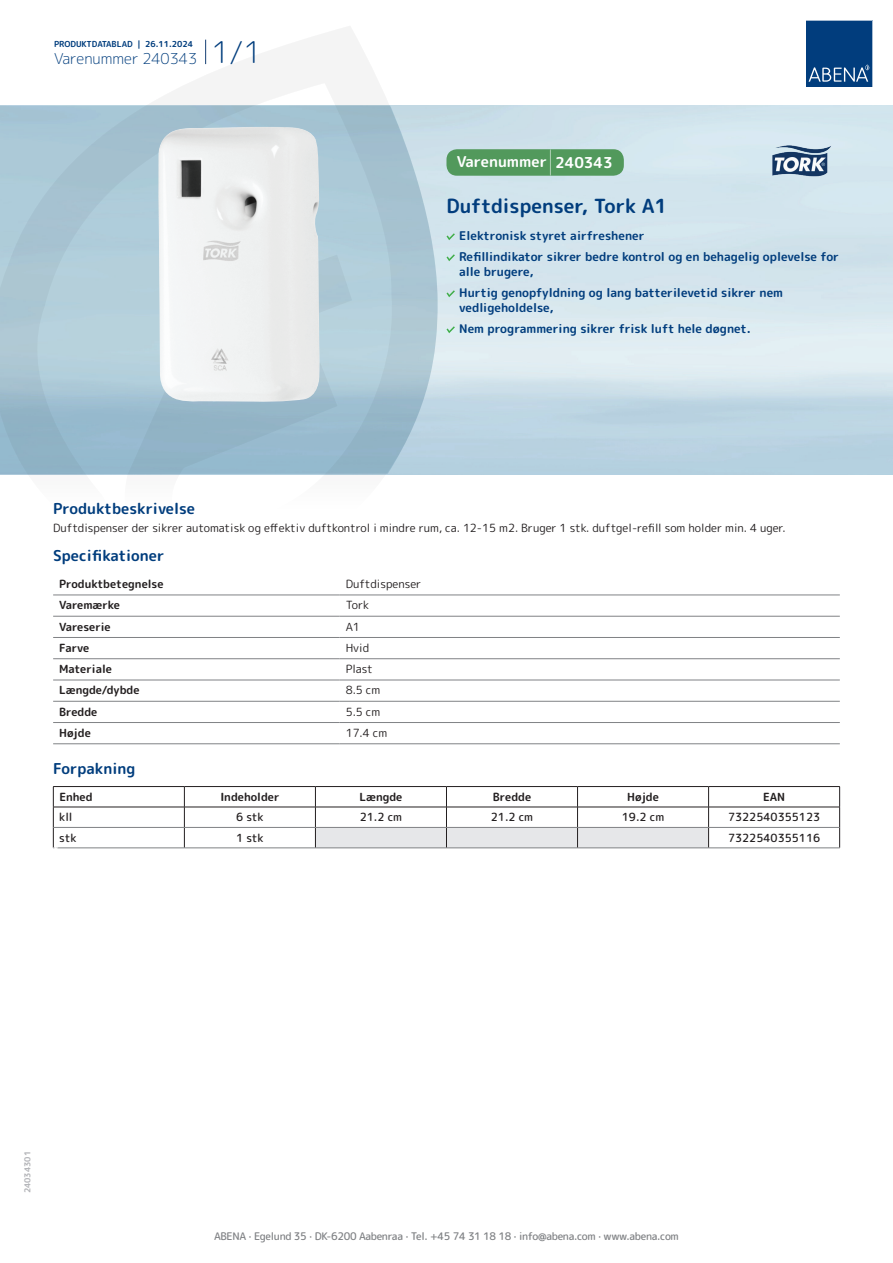
<style>
.page{position:relative;width:893px;height:1263px;background:#fff}
.page>*{position:absolute;margin:0;border:0;box-sizing:border-box;transform-origin:0 0}
.t1{font:700 19.5px "Rounded Mplus 1 c";color:#013d7d}
.t2{font:700 15px "Rounded Mplus 1 c";color:#013d7d}
.t3{font:300 15px "Rounded Mplus 1 c";color:#013d7d}
.t4{font:700 15px "Rounded Mplus 1 c";color:#fff}
.t5{font:700 12px/21px "Rounded Mplus 1 c";color:#013d7d}
.t6{font:11.25px "Rounded Mplus 1 c";color:#231f20}
.t7{font:700 11.25px "Rounded Mplus 1 c";color:#231f20}
.t8{font:500 11.25px "Rounded Mplus 1 c";color:#231f20}
.t9{font:500 10.5px "Rounded Mplus 1 c";letter-spacing:-.03em;color:#808285}
.t10{font:700 10.5px "Rounded Mplus 1 c";color:#fff}
.t11{font:700 8.25px "Rounded Mplus 1 c";color:#013d7d}
.t12{font:700 8.25px "Rounded Mplus 1 c";color:#b2b3b7}
.s1{font-size:30px}
.s2{font-size:25.5px}
</style>
<div class="page">
<svg style="left:0;top:26px;width:439px;height:569px"></svg>
<svg style="left:0;top:106px;width:438px;height:368px;background:#a7c4d3"></svg>
<svg style="left:205px;top:40px;width:1px;height:24px"></svg>
<svg style="left:806px;top:20px;width:67px;height:67px;background:#144b86"></svg>
<img style="left:158px;top:127px;width:162px;height:275px">
<hr style="left:53px;top:595px;width:287px;height:1px;background:#808285">
<hr style="left:340px;top:595px;width:500px;height:1px;background:#808285">
<hr style="left:53px;top:616px;width:287px;height:1px;background:#808285">
<hr style="left:340px;top:616px;width:500px;height:1px;background:#808285">
<hr style="left:53px;top:637px;width:287px;height:1px;background:#808285">
<hr style="left:340px;top:637px;width:500px;height:1px;background:#808285">
<hr style="left:53px;top:658px;width:287px;height:1px;background:#808285">
<hr style="left:340px;top:658px;width:500px;height:1px;background:#808285">
<hr style="left:53px;top:680px;width:287px;height:1px;background:#808285">
<hr style="left:340px;top:680px;width:500px;height:1px;background:#808285">
<hr style="left:53px;top:701px;width:287px;height:1px;background:#808285">
<hr style="left:340px;top:701px;width:500px;height:1px;background:#808285">
<hr style="left:53px;top:722px;width:287px;height:1px;background:#808285">
<hr style="left:340px;top:722px;width:500px;height:1px;background:#808285">
<hr style="left:53px;top:743px;width:287px;height:1px;background:#808285">
<hr style="left:340px;top:743px;width:500px;height:1px;background:#808285">
<hr style="left:53px;top:786px;width:131px;height:1px;background:#231f20">
<hr style="left:184px;top:786px;width:131px;height:1px;background:#231f20">
<hr style="left:315px;top:786px;width:131px;height:1px;background:#231f20">
<hr style="left:446px;top:786px;width:131px;height:1px;background:#231f20">
<hr style="left:577px;top:786px;width:132px;height:1px;background:#231f20">
<hr style="left:709px;top:786px;width:131px;height:1px;background:#231f20">
<hr style="left:53px;top:807px;width:131px;height:1px;background:#231f20">
<hr style="left:184px;top:807px;width:131px;height:1px;background:#231f20">
<hr style="left:709px;top:807px;width:131px;height:1px;background:#231f20">
<svg style="left:53px;top:787px;width:1px;height:61px"></svg>
<svg style="left:184px;top:787px;width:1px;height:61px"></svg>
<svg style="left:315px;top:787px;width:394px;height:61px"></svg>
<svg style="left:839px;top:787px;width:1px;height:61px"></svg>
<hr style="left:54px;top:827px;width:130px;height:1px;background:#808285">
<hr style="left:184px;top:827px;width:131px;height:1px;background:#808285">
<hr style="left:315px;top:827px;width:131px;height:1px;background:#808285">
<hr style="left:446px;top:827px;width:131px;height:1px;background:#808285">
<hr style="left:577px;top:827px;width:132px;height:1px;background:#808285">
<hr style="left:709px;top:827px;width:130px;height:1px;background:#808285">
<hr style="left:53px;top:848px;width:131px;height:1px;background:#808285">
<hr style="left:184px;top:848px;width:131px;height:1px;background:#808285">
<hr style="left:315px;top:848px;width:131px;height:1px;background:#808285">
<hr style="left:446px;top:848px;width:131px;height:1px;background:#808285">
<hr style="left:577px;top:848px;width:132px;height:1px;background:#808285">
<hr style="left:709px;top:848px;width:131px;height:1px;background:#808285">
<svg style="left:446px;top:233px;width:9px;height:7px"></svg>
<svg style="left:446px;top:254px;width:9px;height:7px"></svg>
<svg style="left:446px;top:290px;width:9px;height:7px"></svg>
<svg style="left:446px;top:326px;width:9px;height:7px"></svg>
<div style="left:446px;top:149px;width:178px;height:27px;background:#52995c;border-radius:10px"></div>
<img style="left:771px;top:144px;width:61px;height:34px">
<p class="t11" style="left:54px;top:38px;width:141px">PRODUKTDATABLAD | 26.11.2024</p>
<p class="t3" style="left:54px;top:48px;width:209px">Varenummer 240343 <span class="s1">1/1</span></p>
<p class="t4" style="left:457px;top:151px;width:157px">Varenummer <span class="s2">|</span> 240343</p>
<h1 class="t1" style="left:446px;top:192px;width:222px">Duftdispenser, Tork A1</h1>
<p class="t5" style="left:459px;top:225px;width:381px">Elektronisk styret airfreshener<br>Refillindikator sikrer bedre kontrol og en behagelig oplevelse for</p>
<p class="t5" style="left:459px;top:261px;width:325px">alle brugere,<br>Hurtig genopfyldning og lang batterilevetid sikrer nem</p>
<p class="t5" style="left:459px;top:297px;width:293px">vedligeholdelse,<br>Nem programmering sikrer frisk luft hele døgnet.</p>
<p class="t2" style="left:53px;top:498px;width:143px">Produktbeskrivelse</p>
<p class="t6" style="left:53px;top:520px;width:734px">Duftdispenser der sikrer automatisk og effektiv duftkontrol i mindre rum, ca. 12-15 m2. Bruger 1 stk. duftgel-refill som holder min. 4 uger.</p>
<p class="t2" style="left:53px;top:545px;width:113px">Specifikationer</p>
<p class="t7" style="left:59px;top:576px;width:106px">Produktbetegnelse</p>
<p class="t6" style="left:346px;top:576px;width:77px">Duftdispenser</p>
<p class="t7" style="left:59px;top:597px;width:62px">Varemærke</p>
<p class="t6" style="left:346px;top:597px;width:25px">Tork</p>
<p class="t7" style="left:59px;top:618px;width:53px">Vareserie</p>
<p class="t6" style="left:346px;top:618px;width:16px">A1</p>
<p class="t7" style="left:59px;top:640px;width:32px">Farve</p>
<p class="t6" style="left:346px;top:640px;width:25px">Hvid</p>
<p class="t7" style="left:59px;top:661px;width:54px">Materiale</p>
<p class="t6" style="left:346px;top:661px;width:29px">Plast</p>
<p class="t7" style="left:59px;top:682px;width:82px">Længde/dybde</p>
<p class="t6" style="left:346px;top:682px;width:36px">8.5 cm</p>
<p class="t7" style="left:59px;top:704px;width:40px">Bredde</p>
<p class="t6" style="left:346px;top:704px;width:36px">5.5 cm</p>
<p class="t7" style="left:59px;top:725px;width:33px">Højde</p>
<p class="t6" style="left:346px;top:725px;width:43px">17.4 cm</p>
<p class="t2" style="left:53px;top:758px;width:84px">Forpakning</p>
<p class="t7" style="left:59px;top:789px;width:35px">Enhed</p>
<p class="t7" style="left:220px;top:789px;width:61px">Indeholder</p>
<p class="t7" style="left:359px;top:789px;width:44px">Længde</p>
<p class="t7" style="left:493px;top:789px;width:40px">Bredde</p>
<p class="t7" style="left:627px;top:789px;width:33px">Højde</p>
<p class="t7" style="left:763px;top:789px;width:24px">EAN</p>
<p class="t8" style="left:59px;top:809px;width:15px">kll</p>
<p class="t8" style="left:236px;top:809px;width:29px">6 stk</p>
<p class="t8" style="left:360px;top:809px;width:44px">21.2 cm</p>
<p class="t8" style="left:491px;top:809px;width:44px">21.2 cm</p>
<p class="t8" style="left:622px;top:809px;width:44px">19.2 cm</p>
<p class="t8" style="left:728px;top:809px;width:94px">7322540355123</p>
<p class="t8" style="left:59px;top:830px;width:19px">stk</p>
<p class="t8" style="left:236px;top:830px;width:29px">1 stk</p>
<p class="t8" style="left:728px;top:830px;width:94px">7322540355116</p>
<p class="t10" style="left:53px;top:843px;width:7px">*</p>
<p class="t12" style="left:22px;top:1193px;width:44px;rotate:-90deg">24034301</p>
<p class="t9" style="left:214px;top:1229px;width:466px">ABENA · Egelund 35 · DK-6200 Aabenraa · Tel. +45 74 31 18 18 · info@abena.com · www.abena.com</p>
</div>
